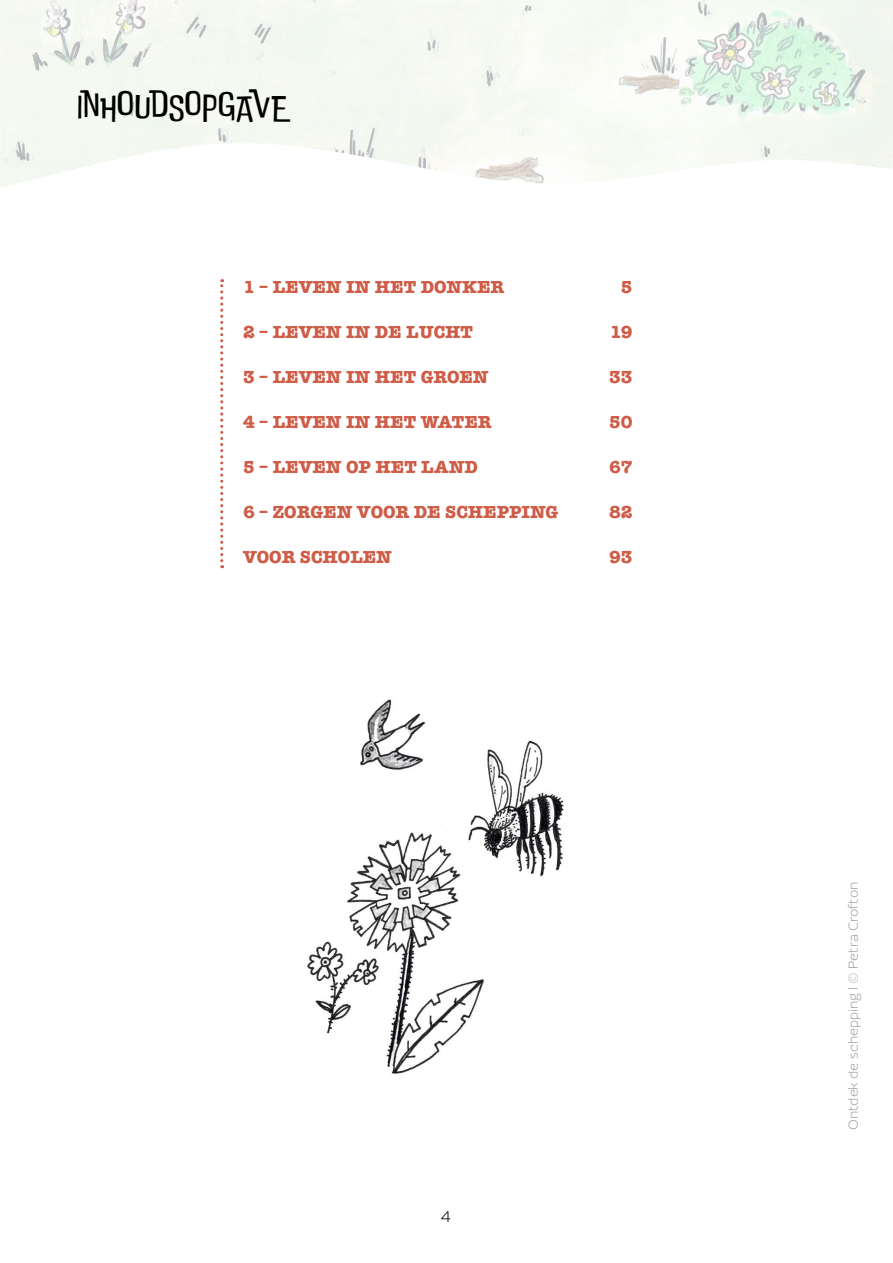
<style>
.page{position:relative;width:893px;height:1263px;background:#fff}
.page>*{position:absolute;margin:0;border:0;box-sizing:border-box;transform-origin:0 0}
.t1{font:300 36px "Do Ub Le Ba Ss";color:#000}
.t2{font:700 18px "American Typewriter";color:#ce5c46}
.t3{font:300 15.75px "Ezzo";color:#000}
.t4{font:300 13.5px "Ezzo";color:#9d9d9c}
</style>
<div class="page">
<svg style="left:0;top:0;width:893px;height:142px;fill:#f5f9f1"></svg>
<img style="left:0;top:142px;width:893px;height:46px">
<svg style="left:220px;top:279px;width:3px;height:289px"></svg>
<img style="left:307px;top:699px;width:257px;height:375px">
<h1 class="t1" style="left:77px;top:77px;width:209px">INHOUDSOPGAVE</h1>
<p class="t2" style="left:243px;top:271px;width:263px">1 – LEVEN IN HET DONKER</p>
<p class="t2" style="left:621px;top:271px;width:13px">5</p>
<p class="t2" style="left:243px;top:316px;width:232px">2 – LEVEN IN DE LUCHT</p>
<p class="t2" style="left:610px;top:316px;width:24px">19</p>
<p class="t2" style="left:243px;top:361px;width:247px">3 – LEVEN IN HET GROEN</p>
<p class="t2" style="left:609px;top:361px;width:25px">33</p>
<p class="t2" style="left:243px;top:406px;width:250px">4 – LEVEN IN HET WATER</p>
<p class="t2" style="left:609px;top:406px;width:25px">50</p>
<p class="t2" style="left:243px;top:451px;width:236px">5 – LEVEN OP HET LAND</p>
<p class="t2" style="left:609px;top:451px;width:25px">67</p>
<p class="t2" style="left:243px;top:496px;width:317px">6 – ZORGEN VOOR DE SCHEPPING</p>
<p class="t2" style="left:609px;top:496px;width:25px">82</p>
<p class="t2" style="left:243px;top:541px;width:151px">VOOR SCHOLEN</p>
<p class="t2" style="left:609px;top:541px;width:25px">93</p>
<p class="t3" style="left:440px;top:1207px;width:12px">4</p>
<p class="t4" style="left:845px;top:1130px;width:250px;rotate:-90deg">Ontdek de schepping l © Petra Crofton</p>
</div>
